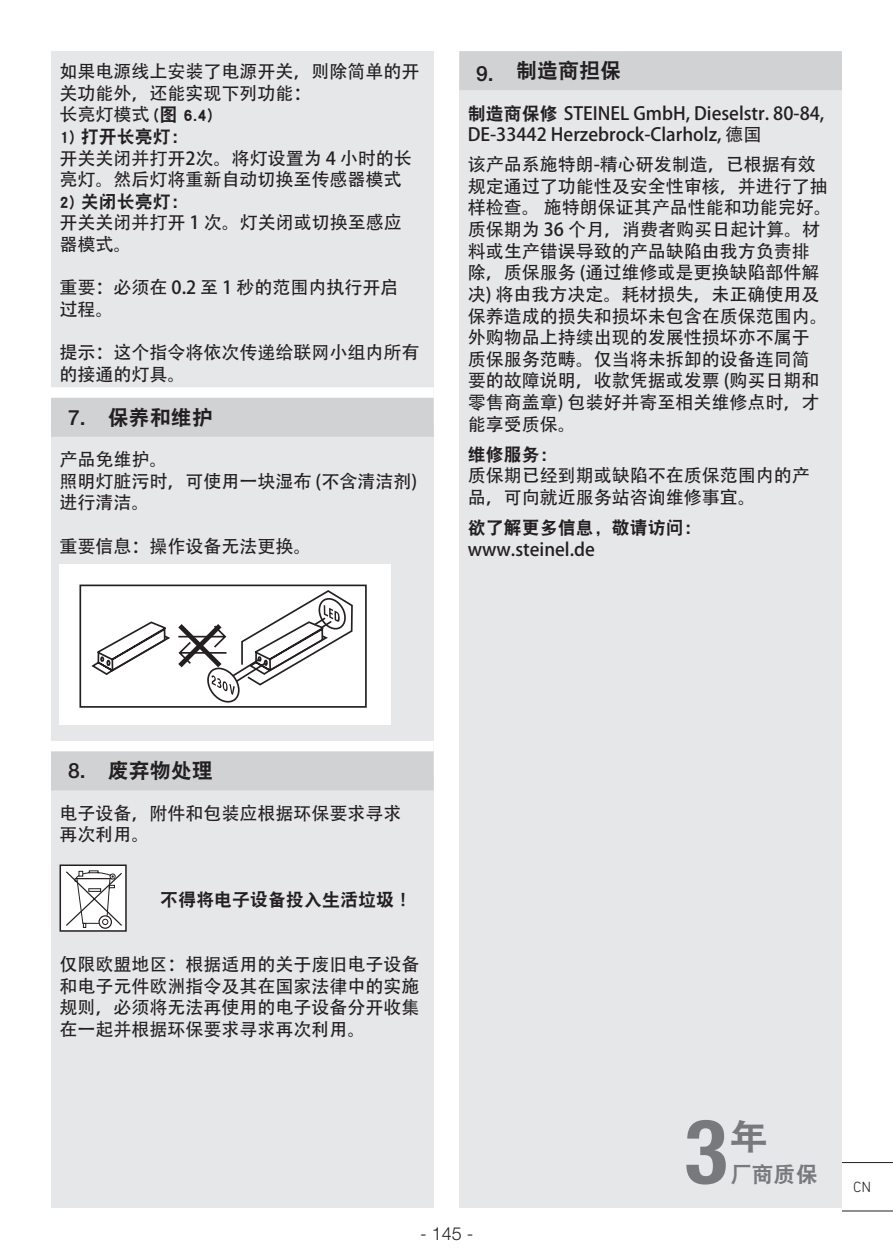
<style>
.page{position:relative;width:893px;height:1259px;background:#fff}
.page>*{position:absolute;margin:0;border:0;box-sizing:border-box;transform-origin:0 0}
.t1{font:700 condensed 89.4px "Helvetica Neue LT Std";color:#848689}
.t2{font:35.1px "DFP Hei W9";color:#848689;scale:1.1 1}
.t3{font:21.6px "DFP Hei W9";color:#848689}
.t4{font:21px "DFP Hei W9";color:#231f20}
.t5{font:18px/21.6px "Adobe Heiti Std";color:#231f20}
.t6{font:18px "DFP Hei W9";color:#231f20}
.t7{font:300 18px "Helvetica Neue LTW1 G";color:#231f20}
.t8{font:300 15px "DIN Next LT Pro";color:#231f20}
.s1{font-family:"Adobe Heiti Std"}
.s2{font-family:"Helvetica Neue LTW1 G";font-weight:500}
.s3{font-family:"DFP Hei W9"}
</style>
<div class="page">
<div style="left:51px;top:51px;width:383px;height:1157px;background:#e6e7e9"></div>
<div style="left:51px;top:387px;width:383px;height:36px;background:#fff"></div>
<div style="left:51px;top:398px;width:383px;height:39px;background:#d1d2d4"></div>
<div style="left:51px;top:741px;width:383px;height:36px;background:#fff"></div>
<div style="left:51px;top:751px;width:383px;height:39px;background:#d1d2d4"></div>
<div style="left:60px;top:564px;width:331px;height:160px;background:#fff"></div>
<div style="left:79px;top:584px;width:288px;height:124px;border:2px solid #231f20"></div>
<svg style="left:91px;top:590px;width:262px;height:113px"></svg>
<div style="left:60px;top:865px;width:66px;height:66px;background:#fff"></div>
<svg style="left:66px;top:870px;width:56px;height:58px"></svg>
<div style="left:60px;top:864px;width:67px;height:67px;border:2px solid #231f20"></div>
<div style="left:459px;top:53px;width:383px;height:1155px;background:#e6e7e9"></div>
<div style="left:459px;top:51px;width:383px;height:39px;background:#d1d2d4"></div>
<hr style="left:842px;top:1162px;width:51px;height:1px;background:#231f20">
<hr style="left:842px;top:1210px;width:51px;height:1px;background:#231f20">
<p class="t5" style="left:60px;top:61px;width:361px">如果电源线上安装了电源开关，则除简单的开关功能外，还能实现下列功能：</p>
<p class="t6" style="left:60px;top:105px;width:155px"><span class="s1">长亮灯模式</span> (图 6.4)</p>
<p class="t6" style="left:60px;top:127px;width:131px">1) 打开长亮灯：</p>
<p class="t5" style="left:60px;top:148px;width:354px">开关关闭并打开2次。将灯设置为 4 小时的长亮灯。然后灯将重新自动切换至传感器模式</p>
<p class="t6" style="left:60px;top:192px;width:131px">2) 关闭长亮灯：</p>
<p class="t5" style="left:60px;top:212px;width:344px">开关关闭并打开 1 次。灯关闭或切换至感应器模式。</p>
<p class="t5" style="left:60px;top:277px;width:340px">重要：必须在 0.2 至 1 秒的范围内执行开启过程。</p>
<p class="t5" style="left:60px;top:342px;width:361px">提示：这个指令将依次传递给联网小组内所有的接通的灯具。</p>
<p class="t4" style="left:68px;top:406px;width:146px"><span class="s2">7.</span> 保养和维护</p>
<p class="t5" style="left:60px;top:449px;width:359px">产品免维护。<br>照明灯脏污时，可使用一块湿布 (不含清洁剂)进行清洁。</p>
<p class="t5" style="left:60px;top:535px;width:253px">重要信息：操作设备无法更换。</p>
<p class="t4" style="left:476px;top:59px;width:146px"><span class="s2">9.</span> 制造商担保</p>
<p class="t5" style="left:468px;top:103px;width:358px"><span class="s3">制造商保修</span> STEINEL GmbH, Dieselstr. 80-84,<br>DE-33442 Herzebrock-Clarholz, 德国</p>
<p class="t5" style="left:468px;top:154px;width:366px">该产品系施特朗-精心研发制造，已根据有效规定通过了功能性及安全性审核，并进行了抽样检查。施特朗保证其产品性能和功能完好。质保期为 36 个月，消费者购买日起计算。材料或生产错误导致的产品缺陷由我方负责排除，质保服务 (通过维修或是更换缺陷部件解决) 将由我方决定。耗材损失，未正确使用及保养造成的损失和损坏未包含在质保范围内。外购物品上持续出现的发展性损坏亦不属于质保服务范畴。仅当将未拆卸的设备连同简要的故障说明，收款凭据或发票 (购买日期和零售商盖章) 包装好并寄至相关维修点时，才能享受质保。</p>
<p class="t6" style="left:468px;top:444px;width:91px">维修服务：</p>
<p class="t5" style="left:468px;top:465px;width:343px">质保期已经到期或缺陷不在质保范围内的产品，可向就近服务站咨询维修事宜。</p>
<p class="t6" style="left:468px;top:518px;width:235px">欲了解更多信息，敬请访问：</p>
<p class="t5" style="left:468px;top:538px;width:129px">www.steinel.de</p>
<p class="t4" style="left:68px;top:759px;width:146px"><span class="s2">8.</span> 废弃物处理</p>
<p class="t5" style="left:60px;top:803px;width:343px">电子设备，附件和包装应根据环保要求寻求再次利用。</p>
<p class="t6" style="left:160px;top:890px;width:254px">不得将电子设备投入生活垃圾！</p>
<p class="t5" style="left:60px;top:954px;width:361px;text-align:justify">仅限欧盟地区：根据适用的关于废旧电子设备和电子元件欧洲指令及其在国家法律中的实施规则，必须将无法再使用的电子设备分开收集在一起并根据环保要求寻求再次利用。</p>
<p class="t7" style="left:420px;top:1223px;width:55px">- 145 -</p>
<h2 class="t2" style="left:729px;top:1117px;width:37px">年</h2>
<h1 class="t1" style="left:685px;top:1097px;width:44px">3</h1>
<p class="t3" style="left:730px;top:1162px;width:89px">厂商质保</p>
<p class="t8" style="left:853px;top:1178px;width:20px">CN</p>
</div>
